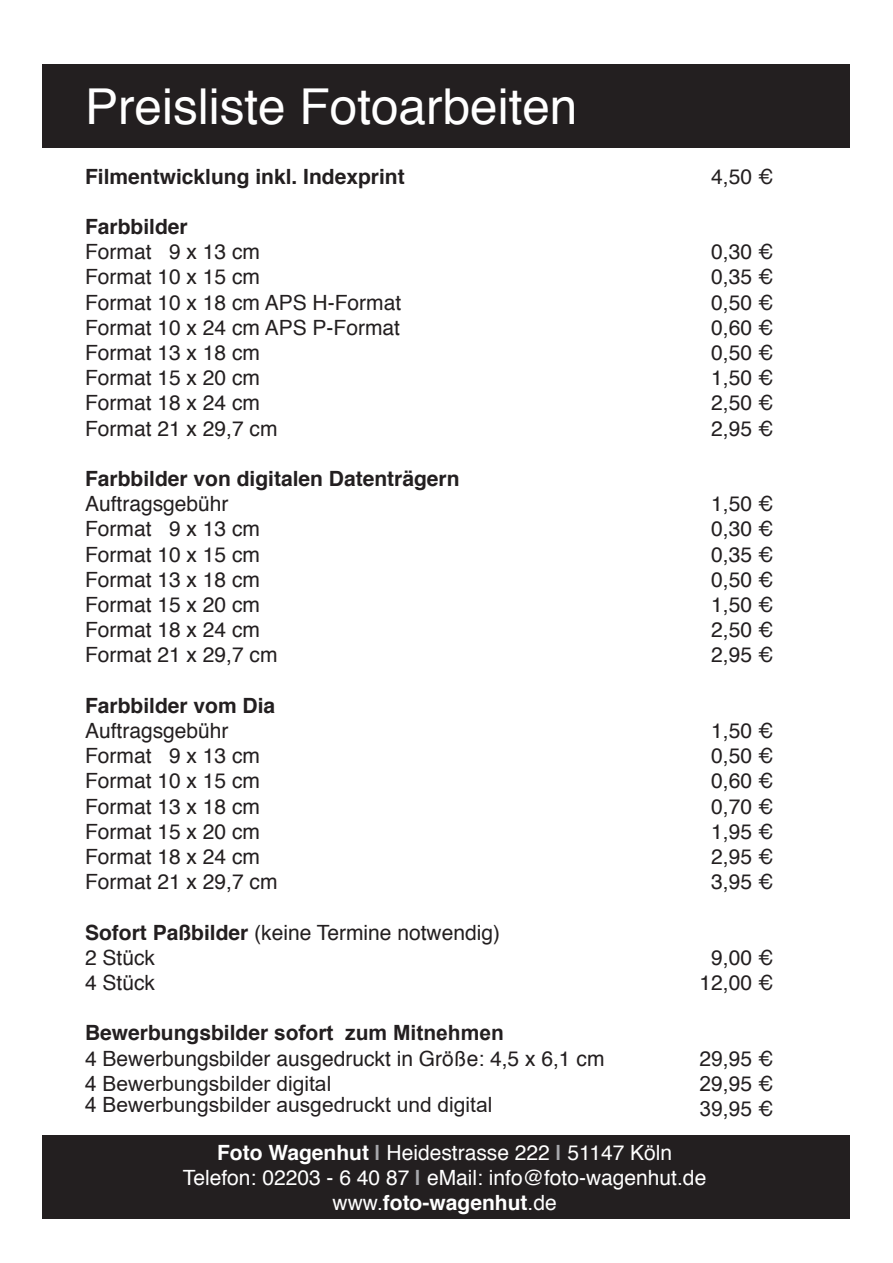
<style>
.page{position:relative;width:893px;height:1263px;background:#fff}
.page>*{position:absolute;margin:0;border:0;box-sizing:border-box;transform-origin:0 0}
.t1{font:49.5px "Helvetica";color:#fff}
.t2{font:21px/25.2px "Helvetica";color:#231f20}
.t3{font:21px/25.2px "Helvetica";color:#fff;text-align:center}
.t4{font:700 21px "Helvetica";color:#231f20}
.t5{font:21px/20.9px "Arial";color:#231f20}
.t6{font:700 21px "Arial";color:#231f20}
.s1{font-weight:700}
.s2{font-family:"Helvetica"}
.s3{font-family:"Arial"}
.s4{font-weight:700;color:#a8a9ad}
</style>
<div class="page">
<div style="left:43px;top:64px;width:807px;height:84px;background:#231f20"></div>
<div style="left:43px;top:1135px;width:807px;height:84px;background:#231f20"></div>
<h1 class="t1" style="left:85px;top:86px;width:494px">Preisliste Fotoarbeiten</h1>
<p class="t2" style="left:711px;top:165px;width:64px">4,50 €</p>
<p class="t4" style="left:85px;top:167px;width:321px">Filmentwicklung inkl. Indexprint</p>
<p class="t4" style="left:85px;top:218px;width:104px">Farbbilder</p>
<p class="t2" style="left:85px;top:241px;width:318px">Format 9 x 13 cm<br>Format 10 x 15 cm<br>Format 10 x 18 cm APS H-Format<br>Format 10 x 24 cm APS P-Format<br>Format 13 x 18 cm<br>Format 15 x 20 cm<br>Format 18 x 24 cm<br>Format 21 x 29,7 cm</p>
<p class="t4" style="left:85px;top:470px;width:376px">Farbbilder von digitalen Datenträgern</p>
<p class="t2" style="left:85px;top:493px;width:194px">Auftragsgebühr<br>Format 9 x 13 cm<br>Format 10 x 15 cm<br>Format 13 x 18 cm<br>Format 15 x 20 cm<br>Format 18 x 24 cm<br>Format 21 x 29,7 cm</p>
<p class="t4" style="left:85px;top:697px;width:192px">Farbbilder vom Dia</p>
<p class="t2" style="left:85px;top:720px;width:194px">Auftragsgebühr<br>Format 9 x 13 cm<br>Format 10 x 15 cm<br>Format 13 x 18 cm<br>Format 15 x 20 cm<br>Format 18 x 24 cm<br>Format 21 x 29,7 cm</p>
<p class="t2" style="left:85px;top:921px;width:417px"><span class="s1">Sofort Paßbilder</span> (keine Termine notwendig)<br>2 Stück<br>4 Stück</p>
<p class="t6" style="left:85px;top:1018px;width:420px"><span class="s2">Bewerbungsbilder</span> sofort zum Mitnehmen</p>
<p class="t2" style="left:85px;top:1047px;width:521px">4 Bewerbungsbilder ausgedruckt in Größe: 4,5 x 6,1 cm</p>
<p class="t5" style="left:85px;top:1073px;width:409px">4 Bewerbungsbilder digital<br>4 Bewerbungsbilder ausgedruckt und digital</p>
<p class="t2" style="left:711px;top:241px;width:64px;text-align:justify">0,30 € 0,35 € 0,50 € 0,60 € 0,50 € 1,50 € 2,50 € 2,95 €</p>
<p class="t2" style="left:711px;top:493px;width:64px;text-align:justify">1,50 € 0,30 € 0,35 € 0,50 € 1,50 € 2,50 € 2,95 €</p>
<p class="t2" style="left:711px;top:720px;width:64px;text-align:justify">1,50 € 0,50 € 0,60 € 0,70 € 1,95 € 2,95 € 3,95 €</p>
<p class="t2" style="left:699px;top:946px;width:76px;text-align:center">9,00 €<br>12,00 €</p>
<p class="t2" style="left:699px;top:1047px;width:76px">2<span class="s3">9</span>,95 €<br><span class="s3">2</span>9,95 €</p>
<p class="t2" style="left:699px;top:1098px;width:76px"><span class="s3">39</span>,95 €</p>
<p class="t3" style="left:183px;top:1141px;width:525px"><span class="s1">Foto Wagenhut</span> <span class="s4">|</span> Heidestrasse 222 <span class="s4">|</span> 51147 Köln<br>Telefon: 02203 - 6 40 87 <span class="s4">|</span> eMail: info@foto-wagenhut.de www.<span class="s1">foto-wagenhut</span>.de</p>
</div>
